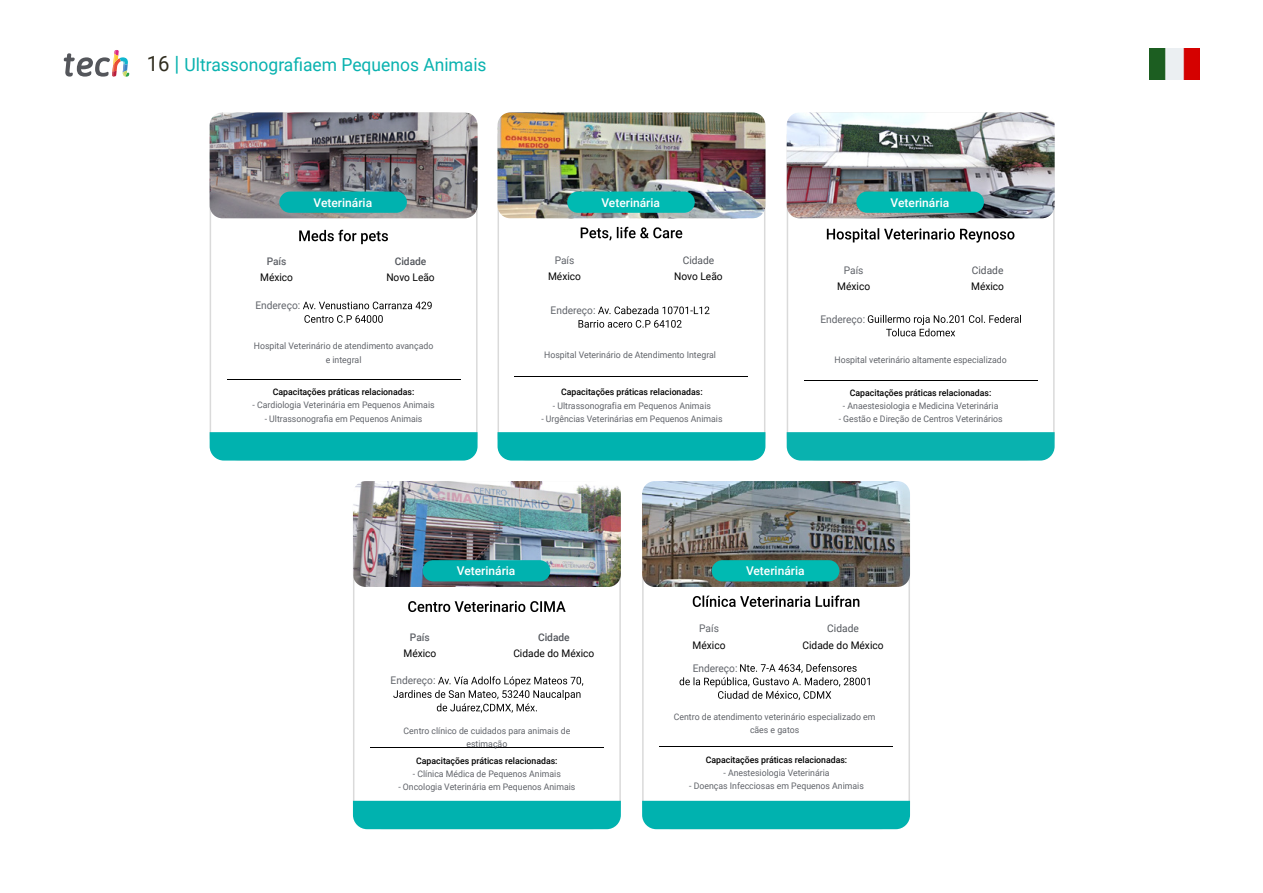
<style>
.page{position:relative;width:1263px;height:893px;background:#fff}
.page>*{position:absolute;margin:0;border:0;box-sizing:border-box;transform-origin:0 0}
.t1{font:18px "Roboto";color:#09b2af}
.t2{font:500 12px "Roboto";color:#fff}
.t3{font:10.5px "Roboto";color:#000}
.t4{font:10.5px "Roboto";color:#61646a}
.t5{font:10.5px "Roboto";color:#52555b}
.t6{font:500 10.5px "Roboto";color:#52555b}
.t7{font:500 10.5px "Roboto";color:#61646a}
.t8{font:9px/13.5px "Roboto";color:#61646a;text-align:center}
.t9{font:500 9px "Roboto";color:#000}
.s1{font-size:21px;color:#312e20}
.s2{font-size:21px}
</style>
<div class="page">
<img style="left:1150px;top:49px;width:49px;height:30px">
<svg style="left:64px;top:50px;width:65px;height:27px"></svg>
<svg style="left:209px;top:122px;width:269px;height:328px"></svg>
<img style="left:210px;top:112px;width:267px;height:106px">
<div style="left:279px;top:192px;width:128px;height:21px;background:#00b2af;border-radius:11px"></div>
<svg style="left:210px;top:432px;width:267px;height:29px;background:#07b4b1"></svg>
<hr style="left:227px;top:379px;width:233px;height:1px;background:#000">
<svg style="left:299px;top:230px;width:89px;height:14px"></svg>
<svg style="left:303px;top:302px;width:129px;height:7px"></svg>
<svg style="left:304px;top:315px;width:79px;height:8px"></svg>
<svg style="left:497px;top:122px;width:269px;height:328px"></svg>
<img style="left:497px;top:112px;width:268px;height:106px">
<div style="left:567px;top:192px;width:128px;height:21px;background:#00bab2;border-radius:11px"></div>
<hr style="left:515px;top:377px;width:233px;height:1px;background:#000">
<svg style="left:581px;top:227px;width:101px;height:14px"></svg>
<svg style="left:598px;top:306px;width:111px;height:8px"></svg>
<svg style="left:578px;top:320px;width:104px;height:8px"></svg>
<svg style="left:497px;top:432px;width:268px;height:29px;background:#08b4b1"></svg>
<svg style="left:786px;top:122px;width:269px;height:328px"></svg>
<img style="left:787px;top:112px;width:267px;height:106px">
<div style="left:856px;top:192px;width:128px;height:21px;background:#00bab2;border-radius:11px"></div>
<hr style="left:804px;top:380px;width:233px;height:1px;background:#000">
<svg style="left:827px;top:228px;width:187px;height:15px"></svg>
<svg style="left:868px;top:315px;width:153px;height:21px"></svg>
<svg style="left:787px;top:432px;width:267px;height:29px;background:#10b4b1"></svg>
<svg style="left:352px;top:587px;width:269px;height:243px"></svg>
<img style="left:353px;top:481px;width:268px;height:106px">
<div style="left:423px;top:560px;width:127px;height:21px;background:#00b2af;border-radius:11px"></div>
<div style="left:353px;top:801px;width:268px;height:28px;background:#00b2af"></div>
<hr style="left:370px;top:747px;width:234px;height:1px;background:#000">
<svg style="left:408px;top:601px;width:158px;height:11px"></svg>
<svg style="left:393px;top:676px;width:190px;height:37px"></svg>
<svg style="left:642px;top:587px;width:269px;height:243px"></svg>
<img style="left:642px;top:481px;width:268px;height:106px">
<div style="left:712px;top:560px;width:127px;height:21px;background:#00bab2;border-radius:11px"></div>
<hr style="left:659px;top:746px;width:234px;height:1px;background:#000">
<svg style="left:693px;top:595px;width:166px;height:12px"></svg>
<svg style="left:679px;top:664px;width:191px;height:36px"></svg>
<div style="left:642px;top:801px;width:268px;height:28px;background:#00b2af"></div>
<h1 class="t1" style="left:147px;top:52px;width:341px"><span class="s1">16</span> <span class="s2">|</span> Ultrassonografiaem Pequenos Animais</h1>
<h2 class="t2" style="left:314px;top:194px;width:60px">Veterinária</h2>
<h2 class="t2" style="left:601px;top:194px;width:60px">Veterinária</h2>
<h2 class="t2" style="left:890px;top:194px;width:60px">Veterinária</h2>
<p class="t7" style="left:267px;top:253px;width:21px">País</p>
<p class="t3" style="left:260px;top:270px;width:34px">México</p>
<p class="t6" style="left:395px;top:253px;width:33px">Cidade</p>
<p class="t3" style="left:386px;top:270px;width:50px">Novo Leão</p>
<p class="t4" style="left:555px;top:253px;width:21px">País</p>
<p class="t3" style="left:548px;top:269px;width:34px">México</p>
<p class="t5" style="left:683px;top:253px;width:33px">Cidade</p>
<p class="t3" style="left:674px;top:269px;width:50px">Novo Leão</p>
<p class="t4" style="left:844px;top:263px;width:21px">País</p>
<p class="t3" style="left:837px;top:279px;width:34px">México</p>
<p class="t5" style="left:972px;top:263px;width:33px">Cidade</p>
<p class="t3" style="left:971px;top:279px;width:34px">México</p>
<p class="t4" style="left:255px;top:298px;width:46px">Endereço:</p>
<p class="t8" style="left:254px;top:339px;width:181px">Hospital Veterinário de atendimento avançado e integral</p>
<p class="t9" style="left:273px;top:386px;width:143px">Capacitações práticas relacionadas:</p>
<p class="t8" style="left:253px;top:398px;width:184px">- Cardiologia Veterinária em Pequenos Animais</p>
<p class="t8" style="left:265px;top:411px;width:159px">- Ultrassonografia em Pequenos Animais</p>
<p class="t4" style="left:551px;top:303px;width:46px">Endereço:</p>
<p class="t8" style="left:544px;top:347px;width:173px">Hospital Veterinário de Atendimento Integral</p>
<p class="t9" style="left:561px;top:386px;width:143px">Capacitações práticas relacionadas:</p>
<p class="t8" style="left:553px;top:398px;width:160px">- Ultrassonografia em Pequenos Animais</p>
<p class="t8" style="left:541px;top:412px;width:183px">- Urgências Veterinárias em Pequenos Animais</p>
<p class="t4" style="left:820px;top:312px;width:46px">Endereço:</p>
<p class="t8" style="left:834px;top:352px;width:174px">Hospital veterinário altamente especializado</p>
<p class="t9" style="left:850px;top:386px;width:143px">Capacitações práticas relacionadas:</p>
<p class="t8" style="left:843px;top:399px;width:157px">- Anaestesiologia e Medicina Veterinária</p>
<p class="t8" style="left:839px;top:412px;width:165px">- Gestão e Direção de Centros Veterinários</p>
<h2 class="t2" style="left:457px;top:563px;width:60px">Veterinária</h2>
<p class="t7" style="left:410px;top:629px;width:21px">País</p>
<p class="t3" style="left:403px;top:646px;width:34px">México</p>
<p class="t6" style="left:538px;top:629px;width:33px">Cidade</p>
<p class="t3" style="left:513px;top:646px;width:83px">Cidade do México</p>
<p class="t4" style="left:699px;top:621px;width:21px">País</p>
<p class="t3" style="left:693px;top:638px;width:34px">México</p>
<h2 class="t2" style="left:746px;top:563px;width:60px">Veterinária</h2>
<p class="t5" style="left:827px;top:621px;width:33px">Cidade</p>
<p class="t3" style="left:802px;top:638px;width:83px">Cidade do México</p>
<p class="t4" style="left:391px;top:673px;width:46px">Endereço:</p>
<p class="t8" style="left:404px;top:724px;width:168px">Centro clínico de cuidados para animais de estimação</p>
<p class="t9" style="left:416px;top:754px;width:143px">Capacitações práticas relacionadas:</p>
<p class="t8" style="left:413px;top:767px;width:150px">- Clínica Médica de Pequenos Animais</p>
<p class="t8" style="left:398px;top:780px;width:179px">- Oncologia Veterinária em Pequenos Animais</p>
<p class="t4" style="left:693px;top:661px;width:46px">Endereço:</p>
<p class="t8" style="left:674px;top:710px;width:203px">Centro de atendimento veterinário especializado em cães e gatos</p>
<p class="t9" style="left:706px;top:753px;width:143px">Capacitações práticas relacionadas:</p>
<p class="t8" style="left:723px;top:766px;width:108px">- Anestesiologia Veterinária</p>
<p class="t8" style="left:689px;top:779px;width:176px">- Doenças Infecciosas em Pequenos Animais</p>
</div>
